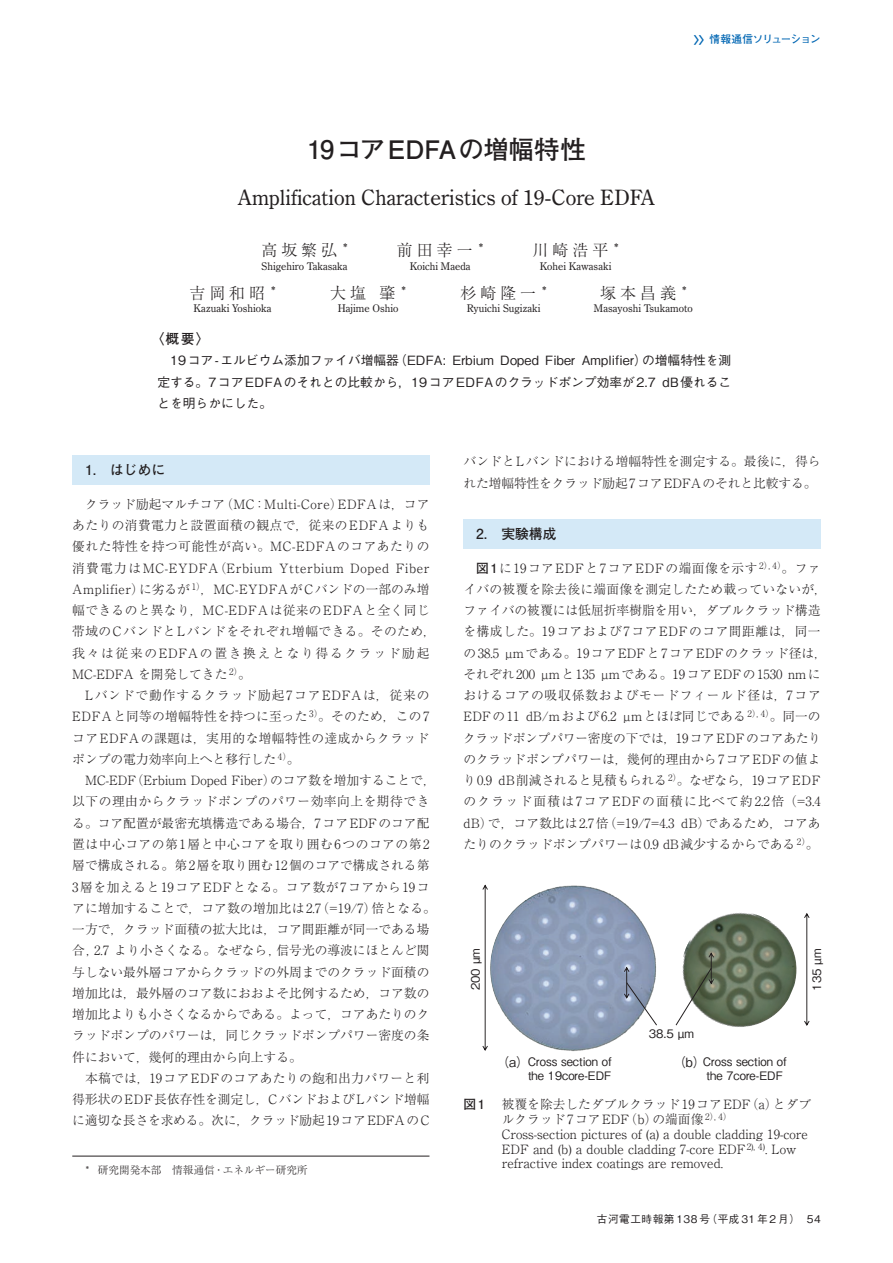
<style>
.page{position:relative;width:893px;height:1263px;background:#fff}
.page>*{position:absolute;margin:0;border:0;box-sizing:border-box;transform-origin:0 0}
.t1{font:700 25.5px "Futo Go B101 Pro";letter-spacing:-.005em;color:#231f20}
.t2{font:21.3px "Century Oldstyle BT";color:#231f20}
.t3{font:300 15.9px "Ryumin Pro";letter-spacing:.25em;color:#231f20}
.t4{font:700 13.8px "Futo Go B101 Pro";color:#231f20}
.t5{font:300 12.75px/21.3px "Ryumin Pro";color:#231f20}
.t6{font:300 12.75px/21.3px "Ryumin Pro";letter-spacing:.04em;color:#231f20}
.t7{font:500 12.75px/21.3px "Gothic BBB Pro";color:#231f20;text-align:justify}
.t8{font:700 12.75px "Futo Go B101 Pro";color:#231f20}
.t9{font:500 11.7px/14.1px "Gothic BBB Pro";color:#231f20;text-align:right;scale:.96 1}
.t10{font:500 11.7px "Gothic BBB Pro";color:#231f20}
.t11{font:10.65px "Century Oldstyle BT";color:#231f20}
.t12{font:500 10.65px "Gothic BBB Pro";letter-spacing:.05em;color:#231f20}
.t13{font:300 10.65px "Ryumin Pro";color:#231f20}
.t14{font:700 10.65px "Futo Go B101 Pro";letter-spacing:-.08em;color:#0166b3}
.s1{font-size:14.4px}
.s2{font-family:"Gothic MB101 Pro";font-weight:500}
.s3{font-family:"Futo Go B101 Pro";font-weight:700}
.s4{font-size:12.75px}
</style>
<div class="page">
<div style="left:72px;top:455px;width:357px;height:30px;background:#d4e9f7"></div>
<div style="left:463px;top:519px;width:358px;height:30px;background:#d4e9f7"></div>
<hr style="left:72px;top:1156px;width:357px;height:1px;background:#231f20">
<img style="left:490px;top:885px;width:166px;height:166px">
<img style="left:684px;top:913px;width:113px;height:114px">
<svg style="left:482px;top:884px;width:6px;height:167px"></svg>
<svg style="left:804px;top:913px;width:5px;height:113px"></svg>
<svg style="left:624px;top:967px;width:33px;height:59px"></svg>
<svg style="left:675px;top:952px;width:39px;height:74px"></svg>
<h1 class="t1" style="left:307px;top:128px;width:280px">19コアEDFAの増幅特性</h1>
<h2 class="t2" style="left:238px;top:185px;width:419px">Amplification Characteristics of 19-Core EDFA</h2>
<p class="t3" style="left:261px;top:238px;width:88px">高坂繁弘 <span class="s1">*</span></p>
<p class="t11" style="left:262px;top:259px;width:88px">Shigehiro Takasaka</p>
<p class="t3" style="left:397px;top:238px;width:88px">前田幸一 <span class="s1">*</span></p>
<p class="t11" style="left:410px;top:259px;width:62px">Koichi Maeda</p>
<p class="t3" style="left:532px;top:238px;width:88px">川崎浩平 <span class="s1">*</span></p>
<p class="t11" style="left:540px;top:259px;width:73px">Kohei Kawasaki</p>
<p class="t14" style="left:693px;top:31px;width:129px"><span class="s2">〉〉</span>情報通信ソリューション</p>
<p class="t3" style="left:189px;top:280px;width:88px">吉岡和昭 <span class="s1">*</span></p>
<p class="t11" style="left:194px;top:302px;width:79px">Kazuaki Yoshioka</p>
<p class="t4" style="left:150px;top:328px;width:61px">〈概要〉</p>
<p class="t3" style="left:330px;top:280px;width:77px">大塩 肇<span class="s1">*</span></p>
<p class="t11" style="left:338px;top:302px;width:62px">Hajime Oshio</p>
<p class="t3" style="left:460px;top:280px;width:88px">杉崎隆一 <span class="s1">*</span></p>
<p class="t11" style="left:467px;top:302px;width:75px">Ryuichi Sugizaki</p>
<p class="t3" style="left:600px;top:280px;width:88px">塚本昌義 <span class="s1">*</span></p>
<p class="t11" style="left:594px;top:302px;width:101px">Masayoshi Tsukamoto</p>
<p class="t7" style="left:157px;top:348px;width:576px;text-indent:13px">19コア-エルビウム添加ファイバ増幅器（EDFA: Erbium Doped Fiber Amplifier）の増幅特性を測定する。7コアEDFAのそれとの比較から，19コアEDFAのクラッドポンプ効率が2.7 dB優れることを明らかにした。</p>
<p class="t4" style="left:85px;top:459px;width:82px">1.　はじめに</p>
<p class="t6" style="left:72px;top:492px;width:365px;text-indent:13px">クラッド励起マルチコア（MC：Multi-Core）EDFAは，コアあたりの消費電力と設置面積の観点で，従来のEDFAよりも優れた特性を持つ可能性が高い。MC-EDFAのコアあたりの消費電力はMC-EYDFA（Erbium Ytterbium Doped Fiber Amplifier）に劣るが<sup>1）</sup>，MC-EYDFAがCバンドの一部のみ増幅できるのと異なり，MC-EDFAは従来のEDFAと全く同じ帯域のCバンドとLバンドをそれぞれ増幅できる。そのため，我々は従来のEDFAの置き換えとなり得るクラッド励起MC-EDFA を開発してきた <sup>2）</sup>。</p>
<p class="t5" style="left:72px;top:684px;width:359px;text-align:justify;text-indent:13px">Lバンドで動作するクラッド励起7コアEDFAは，従来のEDFAと同等の増幅特性を持つに至った <sup>3）</sup>。そのため，この7コアEDFAの課題は，実用的な増幅特性の達成からクラッドポンプの電力効率向上へと移行した <sup>4）</sup>。</p>
<p class="t5" style="left:72px;top:769px;width:365px;text-indent:13px">MC-EDF（Erbium Doped Fiber）のコア数を増加することで，以下の理由からクラッドポンプのパワー効率向上を期待できる。コア配置が最密充填構造である場合，7コアEDFのコア配置は中心コアの第1層と中心コアを取り囲む6つのコアの第2層で構成される。第2層を取り囲む12個のコアで構成される第3層を加えると19コアEDFとなる。コア数が7コアから19コアに増加することで，コア数の増加比は2.7（=19/7）倍となる。一方で，クラッド面積の拡大比は，コア間距離が同一である場合, 2.7 より小さくなる。なぜなら, 信号光の導波にほとんど関与しない最外層コアからクラッドの外周までのクラッド面積の増加比は，最外層のコア数におおよそ比例するため，コア数の増加比よりも小さくなるからである。よって，コアあたりのクラッドポンプのパワーは，同じクラッドポンプパワー密度の条件において，幾何的理由から向上する。</p>
<p class="t5" style="left:72px;top:1066px;width:359px;text-align:justify;text-indent:13px">本稿では，19コアEDFのコアあたりの飽和出力パワーと利得形状のEDF長依存性を測定し，CバンドおよびLバンド増幅に適切な長さを求める。次に，クラッド励起19コアEDFAのC</p>
<p class="t13" style="left:86px;top:1162px;width:223px">* 研究開発本部　情報通信・エネルギー研究所</p>
<p class="t5" style="left:463px;top:450px;width:359px">バンドとLバンドにおける増幅特性を測定する。最後に，得られた増幅特性をクラッド励起7コアEDFAのそれと比較する。</p>
<p class="t4" style="left:476px;top:523px;width:82px">2.　実験構成</p>
<p class="t5" style="left:463px;top:556px;width:365px;text-indent:13px"><span class="s3">図1</span>に19コアEDFと7コアEDFの端面像を示す<sup>2），4）</sup>。ファイバの被覆を除去後に端面像を測定したため載っていないが，ファイバの被覆には低屈折率樹脂を用い，ダブルクラッド構造を構成した。19コアおよび7コアEDFのコア間距離は，同一の38.5 µmである。19コアEDFと7コアEDFのクラッド径は，それぞれ200 µmと135 µmである。19コアEDFの1530 nmにおけるコアの吸収係数およびモードフィールド径は，7コアEDFの11 dB/mおよび6.2 µmとほぼ同じである <sup>2），4）</sup>。同一のクラッドポンプパワー密度の下では，19コアEDFのコアあたりのクラッドポンプパワーは，幾何的理由から7コアEDFの値より0.9 dB削減されると見積もられる <sup>2）</sup>。なぜなら，19コアEDFのクラッド面積は7コアEDFの面積に比べて約2.2倍 （=3.4 dB）で，コア数比は2.7倍（=19/7=4.3 dB）であるため，コアあたりのクラッドポンプパワーは0.9 dB減少するからである <sup>2）</sup>。</p>
<p class="t10" style="left:466px;top:990px;width:44px;rotate:-90deg">200 µm</p>
<p class="t10" style="left:807px;top:991px;width:44px;rotate:-90deg">135 µm</p>
<p class="t10" style="left:649px;top:1024px;width:47px">38.5 µm</p>
<p class="t9" style="left:497px;top:1053px;width:121px"><span class="s4">（a）</span>Cross section of the 19core-EDF</p>
<p class="t9" style="left:703px;top:1053px;width:89px;text-align:center">Cross section of the 7core-EDF</p>
<p class="t7" style="left:673px;top:1050px;width:33px">（b）</p>
<p class="t8" style="left:463px;top:1094px;width:23px">図1</p>
<p class="t5" style="left:502px;top:1096px;width:311px;line-height:14.9px">被覆を除去したダブルクラッド19コアEDF（a）とダブルクラッド7コアEDF（b）の端面像<sup>2），4）<br></sup>Cross-section pictures of (a) a double cladding 19-core EDF and (b) a double cladding 7-core EDF<sup>2),</sup> <sup>4)</sup>. Low refractive index coatings are removed.</p>
<p class="t12" style="left:597px;top:1211px;width:225px">古河電工時報第 138 号（平成 31 年 2 月） 54</p>
</div>
